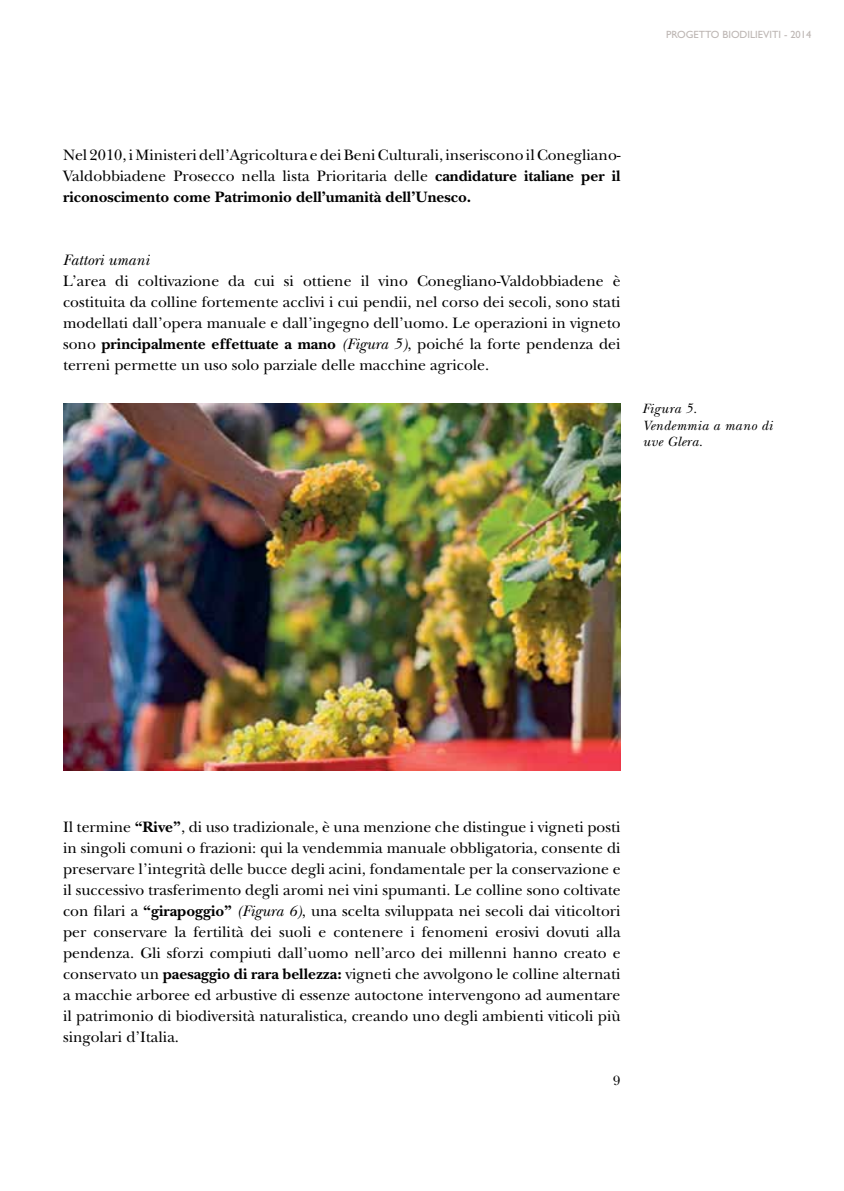
<style>
.page{position:relative;width:844px;height:1191px;background:#fff}
.page>*{position:absolute;margin:0;border:0;box-sizing:border-box;transform-origin:0 0}
.t1{font:15.75px/21px "New Baskerville Std";color:#000;text-align:justify}
.t2{font:italic 15.75px "New Baskerville Std";color:#000}
.t3{font:italic 14px/16.8px "New Baskerville Std";letter-spacing:.03em;color:#000}
.t4{font:14px "New Baskerville Std";color:#000}
.t5{font:10.5px "Gill Sans Std";color:#bdb6b3}
.s1{font-weight:700}
.s2{font-style:italic}
</style>
<div class="page">
<img style="left:63px;top:403px;width:557px;height:367px">
<p class="t5" style="left:666px;top:28px;width:147px">PROGETTO BIODILIEVITI - 2014</p>
<p class="t1" style="left:63px;top:144px;width:559px">Nel 2010, i Ministeri dell’Agricoltura e dei Beni Culturali, inseriscono il Conegliano-Valdobbiadene Prosecco nella lista Prioritaria delle <span class="s1">candidature italiane per il riconoscimento come Patrimonio dell’umanità dell’Unesco.</span></p>
<p class="t2" style="left:63px;top:250px;width:87px">Fattori umani</p>
<p class="t1" style="left:63px;top:270px;width:559px">L’area di coltivazione da cui si ottiene il vino Conegliano-Valdobbiadene è costituita da colline fortemente acclivi i cui pendii, nel corso dei secoli, sono stati modellati dall’opera manuale e dall’ingegno dell’uomo. Le operazioni in vigneto sono <span class="s1">principalmente effettuate a mano</span> <span class="s2">(Figura 5)</span>, poiché la forte pendenza dei terreni permette un uso solo parziale delle macchine agricole.</p>
<p class="t3" style="left:642px;top:400px;width:131px">Figura 5.<br>Vendemmia a mano di uve Glera.</p>
<p class="t1" style="left:63px;top:816px;width:559px">Il termine <span class="s1">“Rive”</span>, di uso tradizionale, è una menzione che distingue i vigneti posti in singoli comuni o frazioni: qui la vendemmia manuale obbligatoria, consente di preservare l’integrità delle bucce degli acini, fondamentale per la conservazione e il successivo trasferimento degli aromi nei vini spumanti. Le colline sono coltivate con filari a <span class="s1">“girapoggio”</span> <span class="s2">(Figura 6)</span>, una scelta sviluppata nei secoli dai viticoltori per conservare la fertilità dei suoli e contenere i fenomeni erosivi dovuti alla pendenza. Gli sforzi compiuti dall’uomo nell’arco dei millenni hanno creato e conservato un <span class="s1">paesaggio di rara bellezza:</span> vigneti che avvolgono le colline alternati a macchie arboree ed arbustive di essenze autoctone intervengono ad aumentare il patrimonio di biodiversità naturalistica, creando uno degli ambienti viticoli più singolari d’Italia.</p>
<p class="t4" style="left:613px;top:1072px;width:9px">9</p>
</div>
